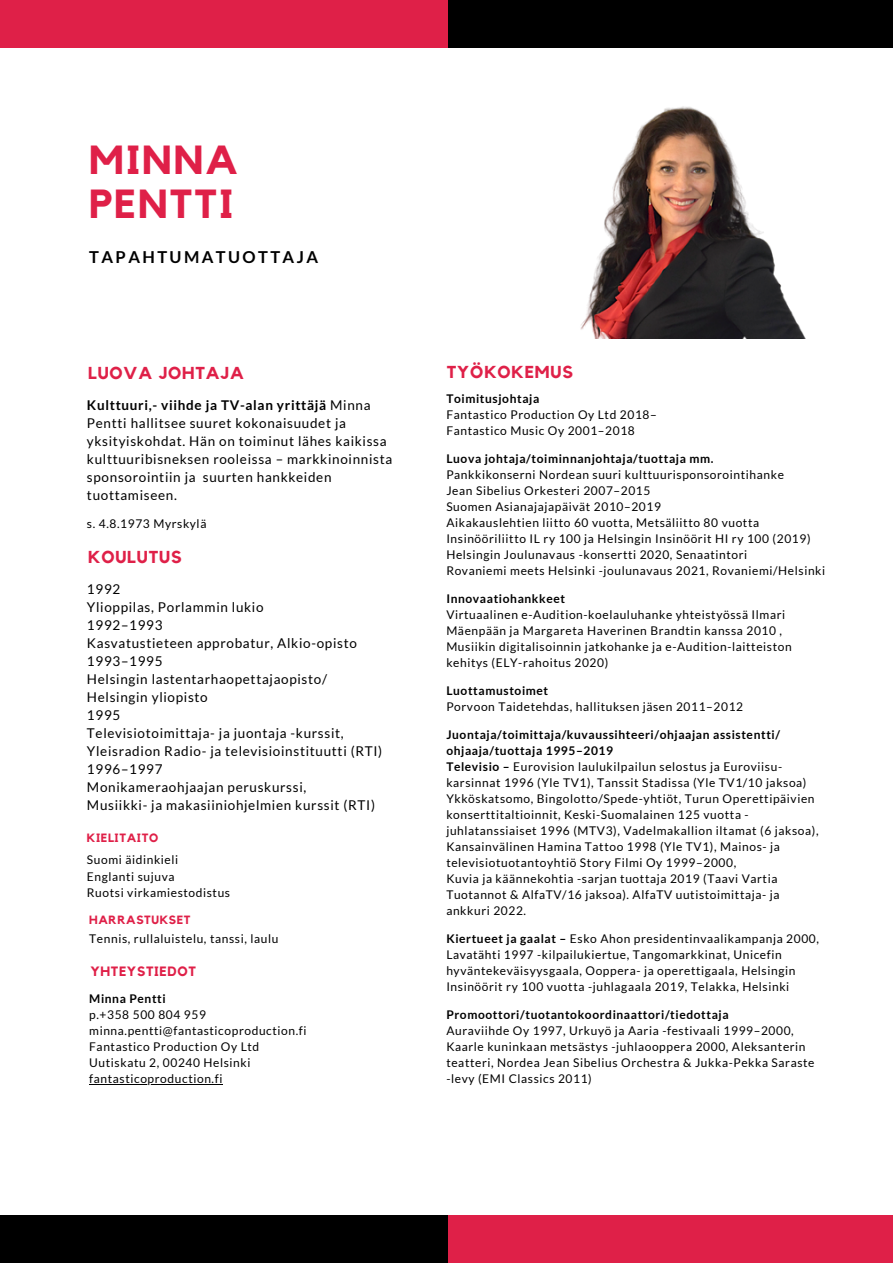
<style>
.page{position:relative;width:893px;height:1264px;background:#fff}
.page>*{position:absolute;margin:0;border:0;box-sizing:border-box;transform-origin:0 0}
.t1{font:700 40.5px/43.8px "Kollektif";letter-spacing:.05em;color:#df2048}
.t2{font:700 17.25px "Kollektif";letter-spacing:.05em;color:#df2048}
.t3{font:700 16.5px "Lato";letter-spacing:.145em;color:#000}
.t4{font:13.5px/18px "Lato";letter-spacing:.05em;color:#000}
.t5{font:700 13.5px "Kollektif";letter-spacing:.05em;color:#df2048}
.t6{font:12px/16px "Lato";letter-spacing:.05em;color:#000}
.t7{font:700 12px "Lato";letter-spacing:.05em;color:#000}
.t8{font:700 12px "Kollektif";letter-spacing:.05em;color:#df2048}
.t9{font:700 11.85px "Kollektif";letter-spacing:.05em;color:#df2048}
.s1{font-weight:700}
</style>
<div class="page">
<div style="left:0;top:0;width:448px;height:47px;background:#df2048"></div>
<div style="left:448px;top:0;width:444px;height:47px;background:#000"></div>
<div style="left:0;top:1215px;width:448px;height:47px;background:#000"></div>
<div style="left:448px;top:1215px;width:444px;height:47px;background:#df2048"></div>
<img style="left:580px;top:106px;width:226px;height:233px">
<hr style="left:89px;top:1083px;width:134px;height:1px;background:#000">
<h1 class="t1" style="left:89px;top:140px;width:150px">MINNA<br>PENTTI</h1>
<h3 class="t3" style="left:89px;top:246px;width:230px">TAPAHTUMATUOTTAJA</h3>
<h2 class="t2" style="left:88px;top:365px;width:157px">LUOVA JOHTAJA</h2>
<p class="t4" style="left:87px;top:396px;width:307px"><span class="s1">Kulttuuri,- viihde ja TV-alan yrittäjä</span> Minna Pentti hallitsee suuret kokonaisuudet ja yksityiskohdat. Hän on toiminut lähes kaikissa kulttuuribisneksen rooleissa – markkinoinnista sponsorointiin ja suurten hankkeiden tuottamiseen.</p>
<p class="t6" style="left:87px;top:515px;width:121px">s. 4.8.1973 Myrskylä</p>
<h2 class="t2" style="left:88px;top:548px;width:95px">KOULUTUS</h2>
<p class="t4" style="left:87px;top:579px;width:297px">1992<br>Ylioppilas, Porlammin lukio<br>1992–1993<br>Kasvatustieteen approbatur, Alkio-opisto<br>1993–1995<br>Helsingin lastentarhaopettajaopisto/<br>Helsingin yliopisto<br>1995<br>Televisiotoimittaja- ja juontaja -kurssit,<br>Yleisradion Radio- ja televisioinstituutti (RTI)<br>1996–1997<br>Monikameraohjaajan peruskurssi,<br>Musiikki- ja makasiiniohjelmien kurssit (RTI)</p>
<p class="t8" style="left:87px;top:831px;width:73px">KIELITAITO</p>
<p class="t6" style="left:87px;top:851px;width:145px;line-height:16.6px">Suomi äidinkieli<br>Englanti sujuva<br>Ruotsi virkamiestodistus</p>
<p class="t9" style="left:89px;top:914px;width:103px">HARRASTUKSET</p>
<p class="t6" style="left:89px;top:930px;width:190px">Tennis, rullaluistelu, tanssi, laulu</p>
<p class="t5" style="left:90px;top:965px;width:107px">YHTEYSTIEDOT</p>
<p class="t7" style="left:89px;top:990px;width:78px">Minna Pentti</p>
<p class="t6" style="left:89px;top:1006px;width:219px">p.+358 500 804 959 minna.pentti@fantasticoproduction.fi<br>Fantastico Production Oy Ltd<br>Uutiskatu 2, 00240 Helsinki fantasticoproduction.fi</p>
<h2 class="t2" style="left:447px;top:364px;width:128px">TYÖKOKEMUS</h2>
<p class="t7" style="left:446px;top:391px;width:94px">Toimitusjohtaja</p>
<p class="t6" style="left:446px;top:406px;width:212px">Fantastico Production Oy Ltd 2018–<br>Fantastico Music Oy 2001–2018</p>
<p class="t7" style="left:446px;top:451px;width:269px">Luova johtaja/toiminnanjohtaja/tuottaja mm.</p>
<p class="t6" style="left:446px;top:466px;width:380px">Pankkikonserni Nordean suuri kulttuurisponsorointihanke<br>Jean Sibelius Orkesteri 2007–2015<br>Suomen Asianajajapäivät 2010–2019<br>Aikakauslehtien liitto 60 vuotta, Metsäliitto 80 vuotta Insinööriliitto IL ry 100 ja Helsingin Insinöörit HI ry 100 (2019)<br>Helsingin Joulunavaus -konsertti 2020, Senaatintori<br>Rovaniemi meets Helsinki -joulunavaus 2021, Rovaniemi/Helsinki</p>
<p class="t7" style="left:446px;top:591px;width:120px">Innovaatiohankkeet</p>
<p class="t6" style="left:446px;top:606px;width:347px">Virtuaalinen e-Audition-koelauluhanke yhteistyössä Ilmari Mäenpään ja Margareta Haverinen Brandtin kanssa 2010 , Musiikin digitalisoinnin jatkohanke ja e-Audition-laitteiston kehitys (ELY-rahoitus 2020)</p>
<p class="t7" style="left:446px;top:683px;width:103px">Luottamustoimet</p>
<p class="t6" style="left:446px;top:698px;width:298px">Porvoon Taidetehdas, hallituksen jäsen 2011–2012</p>
<p class="t6" style="left:446px;top:726px;width:373px"><span class="s1">Juontaja/toimittaja/kuvaussihteeri/ohjaajan assistentti/ ohjaaja/tuottaja 1995–2019<br>Televisio –</span> Eurovision laulukilpailun selostus ja Euroviisu&shy;karsinnat 1996 (Yle TV1), Tanssit Stadissa (Yle TV1/10 jaksoa)<br>Ykköskatsomo, Bingolotto/Spede-yhtiöt, Turun Operettipäivien konserttitaltioinnit, Keski-Suomalainen 125 vuotta - juhlatanssiaiset 1996 (MTV3), Vadelmakallion iltamat (6 jaksoa), Kansainvälinen Hamina Tattoo 1998 (Yle TV1), Mainos- ja televisiotuotantoyhtiö Story Filmi Oy 1999–2000,<br>Kuvia ja käännekohtia -sarjan tuottaja 2019 (Taavi Vartia Tuotannot &amp; AlfaTV/16 jaksoa). AlfaTV uutistoimittaja- ja ankkuri 2022.</p>
<p class="t6" style="left:446px;top:930px;width:374px"><span class="s1">Kiertueet ja gaalat –</span> Esko Ahon presidentinvaalikampanja 2000, Lavatähti 1997 -kilpailukiertue, Tangomarkkinat, Unicefin hyväntekeväisyysgaala, Ooppera- ja operettigaala, Helsingin Insinöörit ry 100 vuotta -juhlagaala 2019, Telakka, Helsinki</p>
<p class="t7" style="left:446px;top:1006px;width:284px">Promoottori/tuotantokoordinaattori/tiedottaja</p>
<p class="t6" style="left:446px;top:1022px;width:369px">Auraviihde Oy 1997, Urkuyö ja Aaria -festivaali 1999–2000, Kaarle kuninkaan metsästys -juhlaooppera 2000, Aleksanterin teatteri, Nordea Jean Sibelius Orchestra &amp; Jukka-Pekka Saraste -levy (EMI Classics 2011)</p>
</div>
